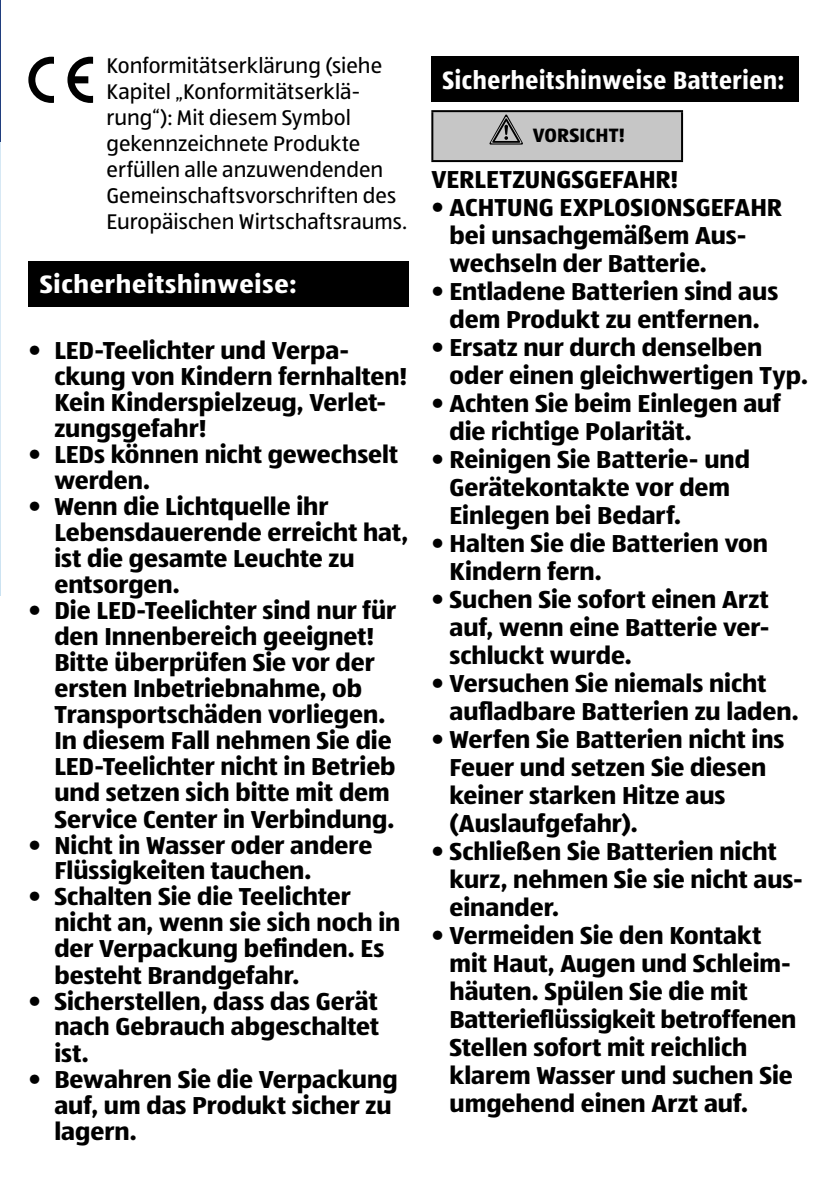
<style>
.page{position:relative;width:840px;height:1191px;background:#fff}
.page>*{position:absolute;margin:0;border:0;box-sizing:border-box;transform-origin:0 0}
.t1{font:700 26px "ALDISUEDOT";letter-spacing:.03em;color:#fff;scale:.9 1}
.t2{font:700 26px "ALDISUEDOT";letter-spacing:.03em;color:#fff}
.t3{font:700 25.4px/26px "ALDISUEDOT";color:#000}
.t4{font:22px/26px "ALDISUEDOT";color:#000}
.t5{font:700 20px "ALDISUEDOT";color:#000}
</style>
<div class="page">
<img style="left:0;top:141px;width:1px;height:454px">
<hr style="left:0;top:0;width:1px;height:141px;background:#203e7e">
<svg style="left:28px;top:57px;width:26px;height:46px"></svg>
<svg style="left:67px;top:57px;width:26px;height:46px"></svg>
<div style="left:28px;top:261px;width:380px;height:45px;background:#000"></div>
<div style="left:431px;top:56px;width:367px;height:46px;background:#000"></div>
<div style="left:432px;top:111px;width:249px;height:50px;background:#c6c6c6"></div>
<hr style="left:431px;top:110px;width:251px;height:2px;background:#000">
<hr style="left:431px;top:112px;width:2px;height:48px;background:#000">
<hr style="left:680px;top:112px;width:2px;height:48px;background:#000">
<hr style="left:431px;top:160px;width:251px;height:2px;background:#000">
<svg style="left:489px;top:114px;width:34px;height:31px"></svg>
<p class="t4" style="left:106px;top:52px;width:302px">Konformitätserklärung (siehe<br>Kapitel „Konformitätserklä&shy;rung“): Mit diesem Symbol gekennzeichnete Produkte erfüllen alle anzuwendenden<br>Gemeinschaftsvorschriften des<br>Europäischen Wirtschaftsraums.</p>
<p class="t2" style="left:40px;top:267px;width:258px">Sicherheitshinweise:</p>
<p class="t3" style="left:54px;top:337px;width:354px;text-indent:-26px">• LED-Teelichter und Verpa&shy;ckung von Kindern fernhalten!<br>Kein Kinderspielzeug, Verlet&shy;zungsgefahr!</p>
<p class="t3" style="left:54px;top:441px;width:345px;text-indent:-26px">• LEDs können nicht gewechselt werden.</p>
<p class="t3" style="left:54px;top:493px;width:355px;text-indent:-26px">• Wenn die Lichtquelle ihr<br>Lebensdauerende erreicht hat, ist die gesamte Leuchte zu entsorgen.</p>
<p class="t3" style="left:54px;top:597px;width:343px;text-indent:-26px">• Die LED-Teelichter sind nur für den Innenbereich geeignet!<br>Bitte überprüfen Sie vor der ersten Inbetriebnahme, ob<br>Transportschäden vorliegen.<br>In diesem Fall nehmen Sie die<br>LED-Teelichter nicht in Betrieb und setzen sich bitte mit dem<br>Service Center in Verbindung.</p>
<p class="t3" style="left:54px;top:831px;width:319px;text-indent:-26px">• Nicht in Wasser oder andere<br>Flüssigkeiten tauchen.</p>
<p class="t3" style="left:54px;top:883px;width:347px;text-indent:-26px">• Schalten Sie die Teelichter nicht an, wenn sie sich noch in der Verpackung befinden. Es besteht Brandgefahr.</p>
<p class="t3" style="left:54px;top:987px;width:326px;text-align:justify;text-indent:-26px">• Sicherstellen, dass das Gerät nach Gebrauch abgeschaltet ist.</p>
<p class="t3" style="left:54px;top:1065px;width:344px;text-indent:-26px">• Bewahren Sie die Verpackung auf, um das Produkt sicher zu lagern.</p>
<p class="t1" style="left:442px;top:62px;width:381px">Sicherheitshinweise Batterien:</p>
<p class="t5" style="left:532px;top:121px;width:93px">VORSICHT!</p>
<p class="t3" style="left:431px;top:165px;width:248px">VERLETZUNGSGEFAHR!</p>
<p class="t3" style="left:449px;top:192px;width:334px;line-height:28px;text-indent:-18px">• ACHTUNG EXPLOSIONSGEFAHR bei unsachgemäßem Aus&shy;wechseln der Batterie.</p>
<p class="t3" style="left:431px;top:276px;width:348px;line-height:28px;text-align:center">• Entladene Batterien sind aus dem Produkt zu entfernen.</p>
<p class="t3" style="left:449px;top:332px;width:360px;line-height:28px;text-indent:-18px">• Ersatz nur durch denselben oder einen gleichwertigen Typ.</p>
<p class="t3" style="left:449px;top:388px;width:333px;line-height:28px;text-indent:-18px">• Achten Sie beim Einlegen auf die richtige Polarität.</p>
<p class="t3" style="left:449px;top:444px;width:302px;line-height:28px;text-indent:-18px">• Reinigen Sie Batterie- und<br>Gerätekontakte vor dem<br>Einlegen bei Bedarf.</p>
<p class="t3" style="left:449px;top:528px;width:320px;line-height:28px;text-indent:-18px">• Halten Sie die Batterien von<br>Kindern fern.</p>
<p class="t3" style="left:449px;top:584px;width:321px;line-height:28px;text-align:justify;text-indent:-18px">• Suchen Sie sofort einen Arzt auf, wenn eine Batterie ver&shy;schluckt wurde.</p>
<p class="t3" style="left:449px;top:668px;width:350px;line-height:28px;text-indent:-18px">• Versuchen Sie niemals nicht aufladbare Batterien zu laden.</p>
<p class="t3" style="left:449px;top:724px;width:336px;line-height:28px;text-indent:-18px">• Werfen Sie Batterien nicht ins<br>Feuer und setzen Sie diesen keiner starken Hitze aus (Auslaufgefahr).</p>
<p class="t3" style="left:449px;top:836px;width:355px;line-height:28px;text-indent:-18px">• Schließen Sie Batterien nicht kurz, nehmen Sie sie nicht aus&shy;einander.</p>
<p class="t3" style="left:449px;top:920px;width:348px;line-height:28px;text-indent:-18px">• Vermeiden Sie den Kontakt mit Haut, Augen und Schleim&shy;häuten. Spülen Sie die mit<br>Batterieflüssigkeit betroffenen<br>Stellen sofort mit reichlich klarem Wasser und suchen Sie umgehend einen Arzt auf.</p>
</div>
